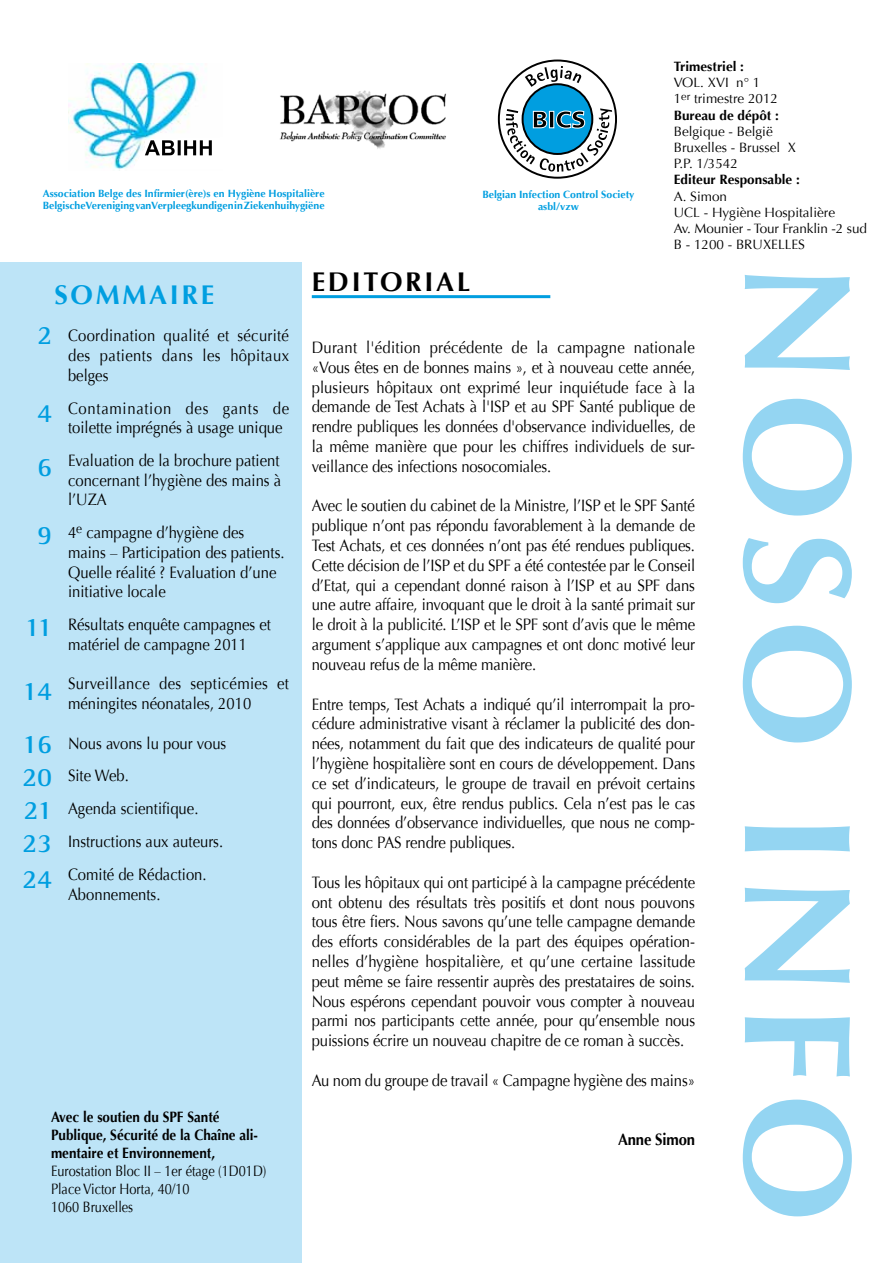
<style>
.page{position:relative;width:893px;height:1263px;background:#fff}
.page>*{position:absolute;margin:0;border:0;box-sizing:border-box;transform-origin:0 0}
.t1{font:700 153px "Optima";letter-spacing:.075em;color:#94d5f2}
.t2{font:700 27px "Rotis Semi Serif";color:#009ee0}
.t3{font:700 27px "Optima";letter-spacing:.1em;color:#000}
.t4{font:700 27px "Optima";letter-spacing:.1em;color:#009ee0}
.t5{font:16.5px/19.8px "Optima";color:#000;text-align:justify;scale:.9 1}
.t6{font:16.5px/19.8px "Optima";letter-spacing:.025em;color:#000;scale:.9 1}
.t7{font:700 16.5px "Optima";letter-spacing:-.01em;color:#000;scale:.9 1}
.t8{font:700 15px/18px "Optima";color:#000;scale:.9 1}
.t9{font:15px/18px "Optima";color:#000;scale:.85 1}
.t10{font:13.5px/16.2px "Optima";color:#000}
.t11{font:700 13.5px "Optima";color:#000}
.t12{font:700 10.5px/12.6px "Optima";color:#009ee0}
.s1{font-weight:700}
</style>
<div class="page">
<div style="left:0;top:263px;width:301px;height:1000px;background:#bde4f7"></div>
<hr style="left:312px;top:295px;width:238px;height:3px;background:#009ee0">
<img style="left:280px;top:90px;width:166px;height:59px">
<div style="left:498px;top:60px;width:119px;height:119px;border:2px solid #000;border-radius:50%"></div>
<svg style="left:525px;top:66px;width:57px;height:21px"></svg>
<div style="left:523px;top:84px;width:69px;height:70px;background:#009ee0;border-radius:50%"></div>
<svg style="left:506px;top:108px;width:106px;height:64px"></svg>
<img style="left:68px;top:64px;width:136px;height:106px">
<svg style="left:132px;top:137px;width:80px;height:33px"></svg>
<p class="t12" style="left:43px;top:187px;width:283px">Association Belge des Infirmier(ère)s en Hygiène Hospitalière<br>Belgische Vereniging van Verpleegkundigen in Ziekenhuihygiëne</p>
<p class="t12" style="left:482px;top:188px;width:154px;text-align:center">Belgian Infection Control Society asbl/vzw</p>
<p class="t11" style="left:674px;top:59px;width:72px">Trimestriel :</p>
<p class="t10" style="left:674px;top:75px;width:107px">VOL. XVI n° 1<br>1<sup>er</sup> trimestre 2012<br><span class="s1">Bureau de dépôt :</span></p>
<p class="t10" style="left:674px;top:123px;width:124px">Belgique - België<br>Bruxelles - Brussel X<br>P.P. 1/3542</p>
<p class="t11" style="left:674px;top:172px;width:128px">Editeur Responsable :</p>
<p class="t10" style="left:674px;top:188px;width:195px">A. Simon<br>UCL - Hygiène Hospitalière<br>Av. Mounier - Tour Franklin -2 sud<br>B - 1200 - BRUXELLES</p>
<h2 class="t4" style="left:54px;top:279px;width:161px">sommai re</h2>
<h2 class="t2" style="left:37px;top:318px;width:17px">2</h2>
<h2 class="t2" style="left:37px;top:396px;width:17px">4</h2>
<h2 class="t2" style="left:37px;top:451px;width:17px">6</h2>
<h2 class="t2" style="left:37px;top:519px;width:17px">9</h2>
<h2 class="t2" style="left:25px;top:611px;width:29px">11</h2>
<h2 class="t2" style="left:22px;top:675px;width:32px">14</h2>
<h2 class="t2" style="left:22px;top:728px;width:32px">16</h2>
<h2 class="t2" style="left:22px;top:761px;width:32px">20</h2>
<h2 class="t2" style="left:24px;top:794px;width:30px">21</h2>
<h2 class="t2" style="left:22px;top:826px;width:32px">23</h2>
<h2 class="t2" style="left:22px;top:863px;width:32px">24</h2>
<p class="t5" style="left:68px;top:326px;width:247px">Coordination qualité et sécurité des patients dans les hôpitaux belges</p>
<p class="t5" style="left:68px;top:398px;width:247px">Contamination des gants de toilette imprégnés à usage unique</p>
<p class="t5" style="left:68px;top:451px;width:238px">Evaluation de la brochure patient concernant l’hygiène des mains à l’UZA</p>
<p class="t5" style="left:68px;top:523px;width:242px;text-align:left">4<sup>e</sup> campagne d’hygiène des mains – Participation des patients.<br>Quelle réalité ? Evaluation d’une initiative locale</p>
<p class="t5" style="left:68px;top:615px;width:227px">Résultats enquête campagnes et matériel de campagne 2011</p>
<p class="t6" style="left:68px;top:674px;width:247px">Surveillance des septicémies et méningites néonatales, 2010</p>
<p class="t5" style="left:68px;top:727px;width:177px;line-height:32.7px;text-align:left">Nous avons lu pour vous<br>Site Web.<br>Agenda scientifique.<br>Instructions aux auteurs.<br>Comité de Rédaction.</p>
<p class="t5" style="left:68px;top:884px;width:104px">Abonnements.</p>
<p class="t8" style="left:51px;top:1108px;width:232px">Avec le soutien du SPF Santé<br>Publique, Sécurité de la Chaîne ali&shy;mentaire et Environnement,</p>
<p class="t9" style="left:51px;top:1162px;width:255px">Eurostation Bloc II – 1er étage (1D01D)<br>Place Victor Horta, 40/10<br>1060 Bruxelles</p>
<h2 class="t3" style="left:312px;top:266px;width:160px">editorial</h2>
<p class="t5" style="left:312px;top:338px;width:428px">Durant l'édition précédente de la campagne nationale «Vous êtes en de bonnes mains », et à nouveau cette année, plusieurs hôpitaux ont exprimé leur inquiétude face à la demande de Test Achats à l'ISP et au SPF Santé publique de rendre publiques les données d'observance individuelles, de la même manière que pour les chiffres individuels de sur&shy;veillance des infections nosocomiales.</p>
<p class="t5" style="left:312px;top:496px;width:427px">Avec le soutien du cabinet de la Ministre, l’ISP et le SPF Santé publique n’ont pas répondu favorablement à la demande de Test Achats, et ces données n’ont pas été rendues publiques.<br>Cette décision de l’ISP et du SPF a été contestée par le Conseil d’Etat, qui a cependant donné raison à l’ISP et au SPF dans une autre affaire, invoquant que le droit à la santé primait sur le droit à la publicité. L’ISP et le SPF sont d’avis que le même argument s’applique aux campagnes et ont donc motivé leur nouveau refus de la même manière.</p>
<p class="t5" style="left:312px;top:694px;width:427px">Entre temps, Test Achats a indiqué qu’il interrompait la pro&shy;cédure administrative visant à réclamer la publicité des don&shy;nées, notamment du fait que des indicateurs de qualité pour l’hygiène hospitalière sont en cours de développement. Dans ce set d’indicateurs, le groupe de travail en prévoit certains qui pourront, eux, être rendus publics. Cela n’est pas le cas des données d’observance individuelles, que nous ne comp&shy;tons donc PAS rendre publiques.</p>
<p class="t5" style="left:312px;top:872px;width:428px">Tous les hôpitaux qui ont participé à la campagne précédente ont obtenu des résultats très positifs et dont nous pouvons tous être fiers. Nous savons qu’une telle campagne demande des efforts considérables de la part des équipes opération&shy;nelles d’hygiène hospitalière, et qu’une certaine lassitude peut même se faire ressentir auprès des prestataires de soins.<br>Nous espérons cependant pouvoir vous compter à nouveau parmi nos participants cette année, pour qu’ensemble nous puissions écrire un nouveau chapitre de ce roman à succès.</p>
<p class="t5" style="left:312px;top:1070px;width:427px">Au nom du groupe de travail « Campagne hygiène des mains»</p>
<p class="t7" style="left:618px;top:1130px;width:87px">Anne Simon</p>
<h1 class="t1" style="left:886px;top:263px;width:960px;rotate:90deg">NosO In fo</h1>
</div>
